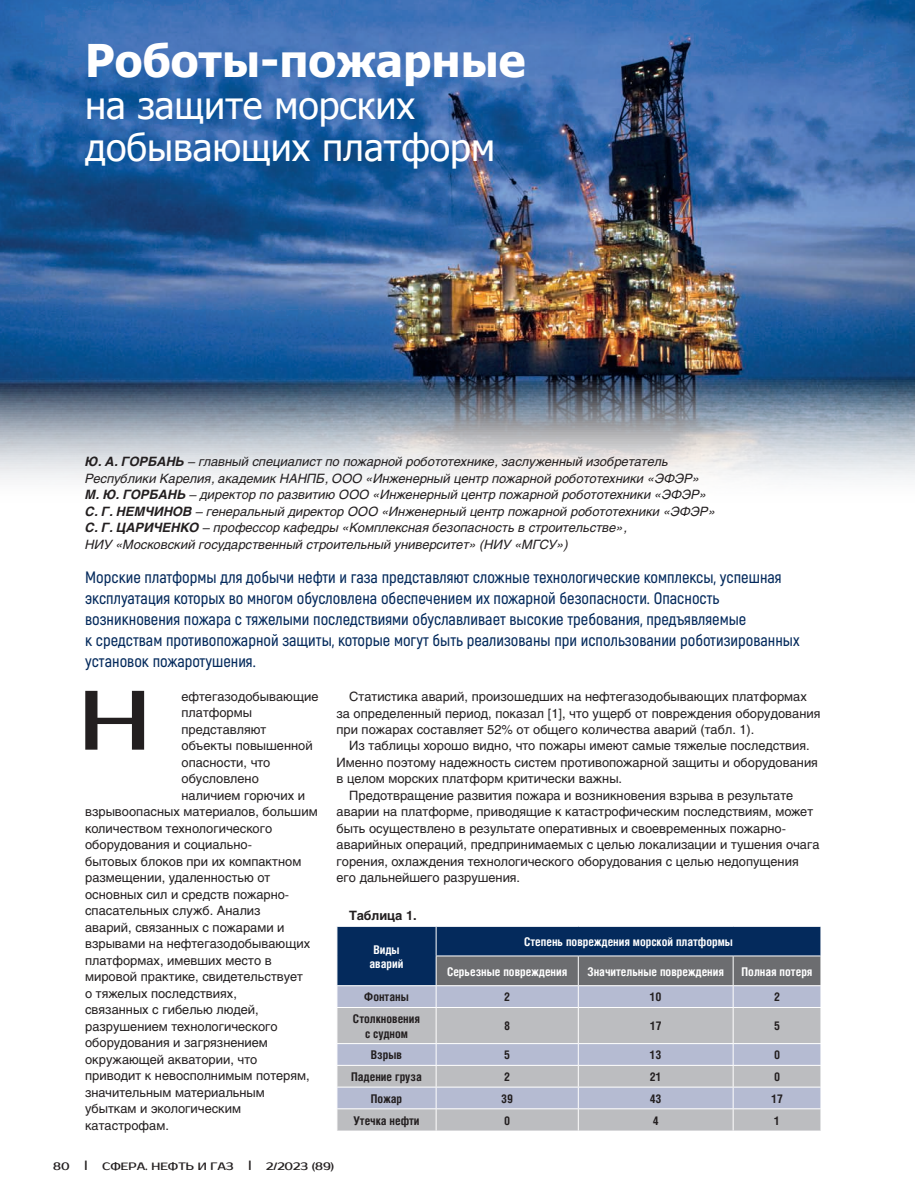
<style>
.page{position:relative;width:915px;height:1191px;background:#fff}
.page>*{position:absolute;margin:0;border:0;box-sizing:border-box;transform-origin:0 0}
.t1{font:84px "Prosto";color:#231f20}
.t2{font:700 45px "Tahoma";color:#fff}
.t3{font:37.5px/42px "Tahoma";color:#fff}
.t4{font:600 16.5px/21px "Akrobat";color:#042a5c}
.t5{font:12.75px/16.5px "Helios";color:#231f20}
.t6{font:italic 12.75px/16.5px "Helios";color:#231f20}
.t7{font:700 12.75px "Helios";color:#231f20}
.t8{font:700 12px/14.4px "Helios Cond";color:#fff;text-align:center}
.t9{font:700 12px/14.4px "Helios Cond";color:#231f20;text-align:center}
.t10{font:10.5px "Prosto";color:#231f20}
.s1{font-weight:700}
</style>
<div class="page">
<img style="left:0;top:0;width:914px;height:480px">
<svg style="left:337px;top:1008px;width:483px;height:122px;background:#babdc7"></svg>
<svg style="left:337px;top:926px;width:484px;height:81px;background:#586a86"></svg>
<hr style="left:435px;top:1008px;width:1px;height:35px;background:#fff">
<hr style="left:577px;top:1008px;width:1px;height:35px;background:#fff">
<hr style="left:732px;top:1008px;width:1px;height:35px;background:#fff">
<hr style="left:336px;top:1043px;width:100px;height:1px;background:#fff">
<hr style="left:436px;top:1043px;width:142px;height:1px;background:#fff">
<hr style="left:578px;top:1043px;width:155px;height:1px;background:#fff">
<hr style="left:733px;top:1043px;width:88px;height:1px;background:#fff">
<hr style="left:336px;top:1065px;width:100px;height:1px;background:#fff">
<hr style="left:436px;top:1065px;width:142px;height:1px;background:#fff">
<hr style="left:578px;top:1065px;width:155px;height:1px;background:#fff">
<hr style="left:733px;top:1065px;width:88px;height:1px;background:#fff">
<hr style="left:336px;top:1086px;width:100px;height:1px;background:#fff">
<hr style="left:436px;top:1086px;width:142px;height:1px;background:#fff">
<hr style="left:578px;top:1086px;width:155px;height:1px;background:#fff">
<hr style="left:733px;top:1086px;width:88px;height:1px;background:#fff">
<svg style="left:435px;top:1044px;width:1px;height:86px"></svg>
<svg style="left:577px;top:1044px;width:1px;height:86px"></svg>
<svg style="left:732px;top:1044px;width:1px;height:86px"></svg>
<svg style="left:820px;top:1044px;width:1px;height:86px"></svg>
<hr style="left:336px;top:1108px;width:100px;height:1px;background:#fff">
<hr style="left:436px;top:1108px;width:142px;height:1px;background:#fff">
<hr style="left:578px;top:1108px;width:155px;height:1px;background:#fff">
<hr style="left:733px;top:1108px;width:88px;height:1px;background:#fff">
<h2 class="t2" style="left:85px;top:29px;width:442px">Роботы-пожарные</h2>
<h3 class="t3" style="left:85px;top:86px;width:411px">на защите морских добывающих платформ</h3>
<p class="t6" style="left:85px;top:453px;width:631px"><span class="s1">Ю. А. Горбань</span> – главный специалист по пожарной робототехнике, заслуженный изобретатель Республики Карелия, академик НАНПБ, ООО «Инженерный центр пожарной робототехники «ЭФЭР» <span class="s1">М. Ю. Горбань</span> – директор по развитию ООО «Инженерный центр пожарной робототехники «ЭФЭР» <span class="s1">С. Г. Немчинов</span> – генеральный директор ООО «Инженерный центр пожарной робототехники «ЭФЭР» <span class="s1">С. Г. Цариченко</span> – профессор кафедры «Комплексная безопасность в строительстве»,<br>НИУ «Московский государственный строительный университет» (НИУ «МГСУ»)</p>
<p class="t4" style="left:85px;top:566px;width:715px">Морские платформы для добычи нефти и газа представляют сложные технологические комплексы, успешная эксплуатация которых во многом обусловлена обеспечением их пожарной безопасности. Опасность возникновения пожара с тяжелыми последствиями обуславливает высокие требования, предъявляемые<br>к средствам противопожарной защиты, которые могут быть реализованы при использовании роботизированных установок пожаротушения.</p>
<p class="t5" style="left:181px;top:688px;width:138px">ефтегазодобывающие</p>
<p class="t5" style="left:181px;top:704px;width:72px">платформы</p>
<p class="t5" style="left:181px;top:721px;width:86px">представляют</p>
<p class="t5" style="left:181px;top:737px;width:133px">объекты повышенной</p>
<p class="t5" style="left:181px;top:754px;width:90px">опасности, что</p>
<p class="t5" style="left:181px;top:770px;width:79px">обусловлено</p>
<p class="t5" style="left:181px;top:787px;width:125px">наличием горючих и</p>
<p class="t5" style="left:85px;top:803px;width:234px">взрывоопасных материалов, большим</p>
<p class="t5" style="left:85px;top:820px;width:188px">количеством технологического</p>
<p class="t5" style="left:85px;top:836px;width:168px">оборудования и социально-</p>
<p class="t5" style="left:85px;top:853px;width:218px">бытовых блоков при их компактном</p>
<p class="t5" style="left:85px;top:869px;width:187px">размещении, удаленностью от</p>
<p class="t5" style="left:85px;top:886px;width:205px">основных сил и средств пожарно-</p>
<p class="t5" style="left:85px;top:902px;width:177px">спасательных служб. Анализ</p>
<p class="t5" style="left:85px;top:919px;width:201px">аварий, связанных с пожарами и</p>
<p class="t5" style="left:85px;top:935px;width:226px">взрывами на нефтегазодобывающих</p>
<p class="t5" style="left:85px;top:952px;width:188px">платформах, имевших место в</p>
<p class="t5" style="left:85px;top:968px;width:219px">мировой практике, свидетельствует</p>
<p class="t5" style="left:85px;top:985px;width:153px">о тяжелых последствиях,</p>
<p class="t5" style="left:85px;top:1001px;width:175px">связанных с гибелью людей,</p>
<p class="t5" style="left:85px;top:1018px;width:194px">разрушением технологического</p>
<p class="t5" style="left:85px;top:1034px;width:184px">оборудования и загрязнением</p>
<p class="t5" style="left:85px;top:1051px;width:174px">окружающей акватории, что</p>
<p class="t5" style="left:85px;top:1067px;width:226px">приводит к невосполнимым потерям,</p>
<p class="t5" style="left:85px;top:1084px;width:181px">значительным материальным</p>
<p class="t5" style="left:85px;top:1100px;width:157px">убыткам и экологическим</p>
<p class="t5" style="left:85px;top:1117px;width:85px">катастрофам.</p>
<h1 class="t1" style="left:79px;top:670px;width:72px">Н</h1>
<p class="t5" style="left:336px;top:688px;width:485px;text-indent:13px">Статистика аварий, произошедших на нефтегазодобывающих платформах за определенный период, показал [1], что ущерб от повреждения оборудования при пожарах составляет 52% от общего количества аварий (табл. 1).</p>
<p class="t5" style="left:349px;top:737px;width:462px">Из таблицы хорошо видно, что пожары имеют самые тяжелые последствия.</p>
<p class="t5" style="left:336px;top:754px;width:483px">Именно поэтому надежность систем противопожарной защиты и оборудования</p>
<p class="t5" style="left:336px;top:770px;width:287px">в целом морских платформ критически важны.</p>
<p class="t5" style="left:349px;top:787px;width:445px">Предотвращение развития пожара и возникновения взрыва в результате</p>
<p class="t5" style="left:336px;top:803px;width:478px">аварии на платформе, приводящие к катастрофическим последствиям, может</p>
<p class="t5" style="left:336px;top:820px;width:451px">быть осуществлено в результате оперативных и своевременных пожарно-</p>
<p class="t5" style="left:336px;top:836px;width:484px">аварийных операций, предпринимаемых с целью локализации и тушения очага</p>
<p class="t5" style="left:336px;top:853px;width:463px">горения, охлаждения технологического оборудования с целью недопущения</p>
<p class="t5" style="left:336px;top:869px;width:185px">его дальнейшего разрушения.</p>
<p class="t7" style="left:349px;top:908px;width:69px">Таблица 1.</p>
<p class="t8" style="left:369px;top:942px;width:35px">Виды аварий</p>
<p class="t8" style="left:524px;top:934px;width:210px">Степень повреждения морской платформы</p>
<p class="t8" style="left:447px;top:964px;width:122px">Серьезные повреждения</p>
<p class="t8" style="left:587px;top:964px;width:138px">Значительные повреждения</p>
<p class="t8" style="left:741px;top:964px;width:72px">Полная потеря</p>
<p class="t9" style="left:364px;top:989px;width:46px">Фонтаны</p>
<p class="t9" style="left:504px;top:989px;width:8px">2</p>
<p class="t9" style="left:649px;top:989px;width:13px">10</p>
<p class="t9" style="left:773px;top:989px;width:8px">2</p>
<p class="t9" style="left:353px;top:1011px;width:69px">Столкновения с судном</p>
<p class="t9" style="left:504px;top:1018px;width:8px">8</p>
<p class="t9" style="left:650px;top:1018px;width:13px">17</p>
<p class="t9" style="left:773px;top:1018px;width:7px">5</p>
<p class="t9" style="left:371px;top:1047px;width:33px">Взрыв</p>
<p class="t9" style="left:504px;top:1047px;width:7px">5</p>
<p class="t9" style="left:649px;top:1047px;width:13px">13</p>
<p class="t9" style="left:773px;top:1047px;width:8px">0</p>
<p class="t9" style="left:351px;top:1069px;width:72px">Падение груза</p>
<p class="t9" style="left:504px;top:1069px;width:8px">2</p>
<p class="t9" style="left:649px;top:1069px;width:13px">21</p>
<p class="t9" style="left:773px;top:1069px;width:8px">0</p>
<p class="t9" style="left:371px;top:1091px;width:33px">Пожар</p>
<p class="t9" style="left:501px;top:1091px;width:13px">39</p>
<p class="t9" style="left:649px;top:1091px;width:13px">43</p>
<p class="t9" style="left:771px;top:1091px;width:13px">17</p>
<p class="t9" style="left:353px;top:1112px;width:68px">Утечка нефти</p>
<p class="t9" style="left:504px;top:1112px;width:8px">0</p>
<p class="t9" style="left:652px;top:1112px;width:7px">4</p>
<p class="t9" style="left:774px;top:1112px;width:7px">1</p>
<p class="t10" style="left:53px;top:1159px;width:18px">80</p>
<p class="t10" style="left:84px;top:1158px;width:4px">|</p>
<p class="t10" style="left:102px;top:1159px;width:133px">СФЕРА. НЕФТЬ И ГАЗ</p>
<p class="t10" style="left:248px;top:1158px;width:4px">|</p>
<p class="t10" style="left:266px;top:1159px;width:69px">2/2023 (89)</p>
</div>
